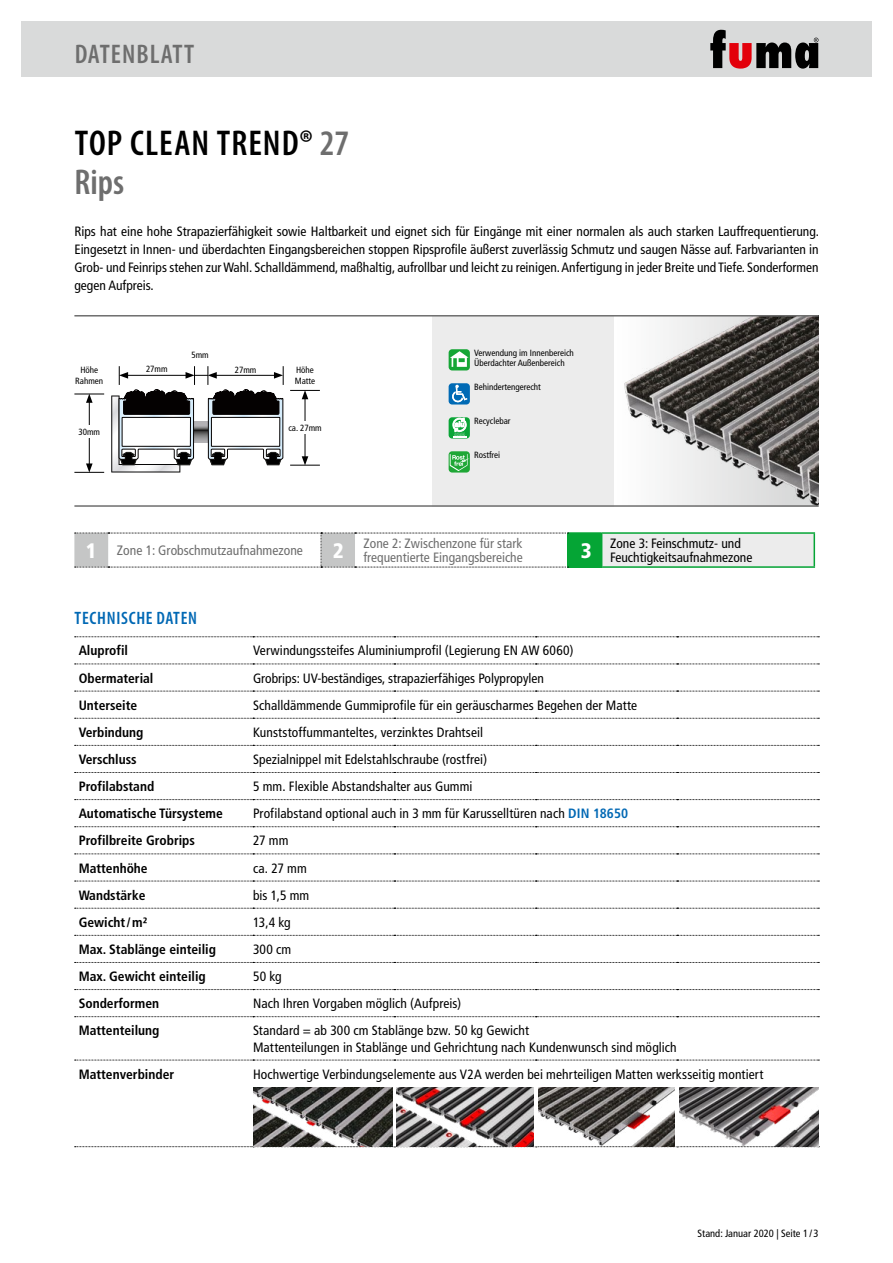
<style>
.page{position:relative;width:893px;height:1263px;background:#fff}
.page>*{position:absolute;margin:0;border:0;box-sizing:border-box;transform-origin:0 0}
.t1{font:600 condensed 36px/39px "Myriad Pro";letter-spacing:.025em;color:#000}
.t2{font:600 condensed 27px "Myriad Pro";letter-spacing:.04em;color:#6e6e6e}
.t3{font:900 condensed 21px "Frutiger LT Std";color:#fff}
.t4{font:600 condensed 18px "Myriad Pro";letter-spacing:.04em;color:#0068b4}
.t5{font:condensed 13.65px "Frutiger LT Std";color:#6e6e6e}
.t6{font:condensed 13.5px/18px "Frutiger LT Std";letter-spacing:.005em;color:#000}
.t7{font:700 condensed 13.5px "Frutiger LT Std";color:#000}
.t8{font:condensed 13.5px/13.5px "Frutiger LT Std";color:#6e6e6e}
.t9{font:condensed 10.5px "Frutiger LT Std";color:#000}
.t10{font:condensed 9px/10.5px "Frutiger LT Std";color:#000}
.s1{color:#6e6e6e}
.s2{font-weight:900;font-size:21px;color:#fff}
.s3{font-weight:700;color:#0068b4}
</style>
<div class="page">
<div style="left:21px;top:21px;width:851px;height:56px;background:#d9dada"></div>
<svg style="left:74px;top:637px;width:179px;height:510px"></svg>
<svg style="left:75px;top:636px;width:744px;height:1px"></svg>
<svg style="left:75px;top:664px;width:744px;height:1px"></svg>
<svg style="left:75px;top:691px;width:744px;height:1px"></svg>
<svg style="left:75px;top:718px;width:744px;height:1px"></svg>
<svg style="left:75px;top:745px;width:744px;height:1px"></svg>
<svg style="left:75px;top:772px;width:744px;height:1px"></svg>
<svg style="left:75px;top:799px;width:744px;height:1px"></svg>
<svg style="left:75px;top:826px;width:744px;height:1px"></svg>
<svg style="left:75px;top:854px;width:744px;height:1px"></svg>
<svg style="left:75px;top:881px;width:744px;height:1px"></svg>
<svg style="left:75px;top:908px;width:744px;height:1px"></svg>
<svg style="left:75px;top:935px;width:744px;height:1px"></svg>
<svg style="left:75px;top:962px;width:744px;height:1px"></svg>
<svg style="left:75px;top:989px;width:744px;height:1px"></svg>
<svg style="left:75px;top:1016px;width:744px;height:1px"></svg>
<svg style="left:75px;top:1146px;width:744px;height:1px"></svg>
<svg style="left:75px;top:1060px;width:744px;height:1px"></svg>
<img style="left:253px;top:1087px;width:139px;height:59px">
<img style="left:397px;top:1087px;width:136px;height:59px">
<img style="left:538px;top:1087px;width:137px;height:59px">
<img style="left:679px;top:1087px;width:140px;height:59px">
<div style="left:432px;top:315px;width:387px;height:191px;background:#ececec"></div>
<img style="left:614px;top:316px;width:205px;height:189px">
<hr style="left:74px;top:505px;width:745px;height:2px;background:#6e6e6e">
<hr style="left:74px;top:315px;width:745px;height:1px;background:#6e6e6e">
<div style="left:449px;top:349px;width:21px;height:21px;background:#16a636;border-radius:4px"></div>
<svg style="left:450px;top:351px;width:19px;height:16px"></svg>
<div style="left:449px;top:383px;width:21px;height:21px;background:#006ab5;border-radius:4px"></div>
<svg style="left:452px;top:385px;width:15px;height:17px"></svg>
<div style="left:449px;top:417px;width:21px;height:21px;background:#0aa537;border-radius:4px"></div>
<svg style="left:453px;top:418px;width:13px;height:20px"></svg>
<div style="left:449px;top:451px;width:21px;height:22px;background:#1fa736;border-radius:4px"></div>
<svg style="left:450px;top:454px;width:19px;height:17px"></svg>
<hr style="left:74px;top:394px;width:30px;height:1px;background:#000">
<hr style="left:74px;top:472px;width:30px;height:1px;background:#000">
<hr style="left:89px;top:400px;width:1px;height:66px;background:#000">
<svg style="left:86px;top:394px;width:7px;height:9px"></svg>
<svg style="left:86px;top:463px;width:7px;height:10px"></svg>
<svg style="left:111px;top:366px;width:173px;height:106px"></svg>
<hr style="left:290px;top:390px;width:30px;height:1px;background:#000">
<hr style="left:290px;top:465px;width:30px;height:1px;background:#000">
<hr style="left:305px;top:397px;width:1px;height:62px;background:#000">
<svg style="left:302px;top:390px;width:6px;height:9px"></svg>
<svg style="left:302px;top:456px;width:6px;height:9px"></svg>
<div style="left:74px;top:425px;width:30px;height:13px;background:#fff"></div>
<div style="left:288px;top:421px;width:34px;height:13px;background:#fff"></div>
<div style="left:568px;top:533px;width:34px;height:34px;background:#05a535"></div>
<div style="left:602px;top:533px;width:212px;height:34px;background:#ececec"></div>
<hr style="left:568px;top:532px;width:34px;height:2px;background:#05a535">
<hr style="left:568px;top:566px;width:34px;height:2px;background:#05a535">
<hr style="left:602px;top:532px;width:213px;height:2px;background:#05a535">
<hr style="left:814px;top:534px;width:1px;height:32px;background:#05a535">
<hr style="left:602px;top:566px;width:213px;height:2px;background:#05a535">
<svg style="left:74px;top:533px;width:494px;height:35px"></svg>
<svg style="left:710px;top:30px;width:108px;height:39px"></svg>
<h2 class="t2" style="left:75px;top:37px;width:121px">DATENBLATT</h2>
<h1 class="t1" style="left:74px;top:122px;width:276px">TOP CLEAN TREND® <span class="s1">27<br>Rips</span></h1>
<p class="t6" style="left:74px;top:222px;width:746px;text-align:justify">Rips hat eine hohe Strapazierfähigkeit sowie Haltbarkeit und eignet sich für Eingänge mit einer normalen als auch starken Lauffrequentierung.<br>Eingesetzt in Innen- und überdachten Eingangsbereichen stoppen Ripsprofile äußerst zuverlässig Schmutz und saugen Nässe auf. Farbvarianten in Grob- und Feinrips stehen zur Wahl. Schalldämmend, maßhaltig, aufrollbar und leicht zu reinigen. Anfertigung in jeder Breite und Tiefe. Sonderformen gegen Aufpreis.</p>
<p class="t10" style="left:191px;top:350px;width:19px">5mm</p>
<p class="t10" style="left:75px;top:365px;width:30px;text-align:center">Höhe<br>Rahmen</p>
<p class="t10" style="left:146px;top:364px;width:23px">27mm</p>
<p class="t10" style="left:235px;top:364px;width:23px">27mm</p>
<p class="t10" style="left:295px;top:365px;width:22px">Höhe<br>Matte</p>
<p class="t10" style="left:78px;top:426px;width:23px">30mm</p>
<p class="t10" style="left:288px;top:423px;width:35px">ca. 27mm</p>
<p class="t10" style="left:474px;top:348px;width:101px">Verwendung im Innenbereich<br>Überdachter Außenbereich</p>
<p class="t10" style="left:474px;top:382px;width:68px">Behindertengerecht</p>
<p class="t10" style="left:474px;top:416px;width:38px">Recyclebar</p>
<p class="t10" style="left:474px;top:450px;width:28px">Rostfrei</p>
<p class="t5" style="left:86px;top:542px;width:219px"><span class="s2">1</span> Zone 1: Grobschmutzaufnahmezone</p>
<h3 class="t3" style="left:333px;top:538px;width:12px">2</h3>
<p class="t8" style="left:364px;top:537px;width:161px">Zone 2: Zwischenzone für stark frequentierte Eingangsbereiche</p>
<h3 class="t3" style="left:581px;top:538px;width:12px">3</h3>
<p class="t6" style="left:610px;top:537px;width:144px;line-height:13.5px">Zone 3: Feinschmutz- und<br>Feuchtigkeitsaufnahmezone</p>
<h3 class="t4" style="left:75px;top:607px;width:124px">TECHNISCHE DATEN</h3>
<p class="t7" style="left:79px;top:643px;width:51px">Aluprofil</p>
<p class="t6" style="left:253px;top:642px;width:322px">Verwindungssteifes Aluminiumprofil (Legierung EN AW 6060)</p>
<p class="t7" style="left:79px;top:670px;width:76px">Obermaterial</p>
<p class="t6" style="left:253px;top:669px;width:292px">Grobrips: UV-beständiges, strapazierfähiges Polypropylen</p>
<p class="t7" style="left:79px;top:697px;width:60px">Unterseite</p>
<p class="t6" style="left:253px;top:696px;width:386px">Schalldämmende Gummiprofile für ein geräuscharmes Begehen der Matte</p>
<p class="t7" style="left:79px;top:724px;width:66px">Verbindung</p>
<p class="t6" style="left:253px;top:723px;width:232px">Kunststoffummanteltes, verzinktes Drahtseil</p>
<p class="t7" style="left:79px;top:751px;width:60px">Verschluss</p>
<p class="t6" style="left:253px;top:750px;width:236px">Spezialnippel mit Edelstahlschraube (rostfrei)</p>
<p class="t7" style="left:79px;top:778px;width:77px">Profilabstand</p>
<p class="t6" style="left:253px;top:777px;width:221px">5 mm. Flexible Abstandshalter aus Gummi</p>
<p class="t7" style="left:79px;top:805px;width:146px">Automatische Türsysteme</p>
<p class="t6" style="left:253px;top:805px;width:377px">Profilabstand optional auch in 3 mm für Karusselltüren nach <span class="s3">DIN 18650</span></p>
<p class="t7" style="left:79px;top:833px;width:118px">Profilbreite Grobrips</p>
<p class="t6" style="left:253px;top:832px;width:37px">27 mm</p>
<p class="t7" style="left:79px;top:860px;width:71px">Mattenhöhe</p>
<p class="t6" style="left:253px;top:859px;width:55px">ca. 27 mm</p>
<p class="t7" style="left:79px;top:887px;width:68px">Wandstärke</p>
<p class="t6" style="left:253px;top:886px;width:58px">bis 1,5 mm</p>
<p class="t7" style="left:79px;top:914px;width:70px">Gewicht/m²</p>
<p class="t6" style="left:253px;top:913px;width:39px">13,4 kg</p>
<p class="t7" style="left:79px;top:941px;width:139px">Max. Stablänge einteilig</p>
<p class="t6" style="left:253px;top:940px;width:40px">300 cm</p>
<p class="t7" style="left:79px;top:968px;width:129px">Max. Gewicht einteilig</p>
<p class="t6" style="left:253px;top:967px;width:30px">50 kg</p>
<p class="t7" style="left:79px;top:995px;width:82px">Sonderformen</p>
<p class="t6" style="left:253px;top:995px;width:210px">Nach Ihren Vorgaben möglich (Aufpreis)</p>
<p class="t7" style="left:79px;top:1023px;width:82px">Mattenteilung</p>
<p class="t6" style="left:253px;top:1023px;width:425px;line-height:16.2px">Standard = ab 300 cm Stablänge bzw. 50 kg Gewicht<br>Mattenteilungen in Stablänge und Gehrichtung nach Kundenwunsch sind möglich</p>
<p class="t7" style="left:79px;top:1066px;width:97px">Mattenverbinder</p>
<p class="t6" style="left:253px;top:1065px;width:512px">Hochwertige Verbindungselemente aus V2A werden bei mehrteiligen Matten werksseitig montiert</p>
<p class="t9" style="left:698px;top:1227px;width:122px">Stand: Januar 2020 | Seite 1 / 3</p>
</div>
